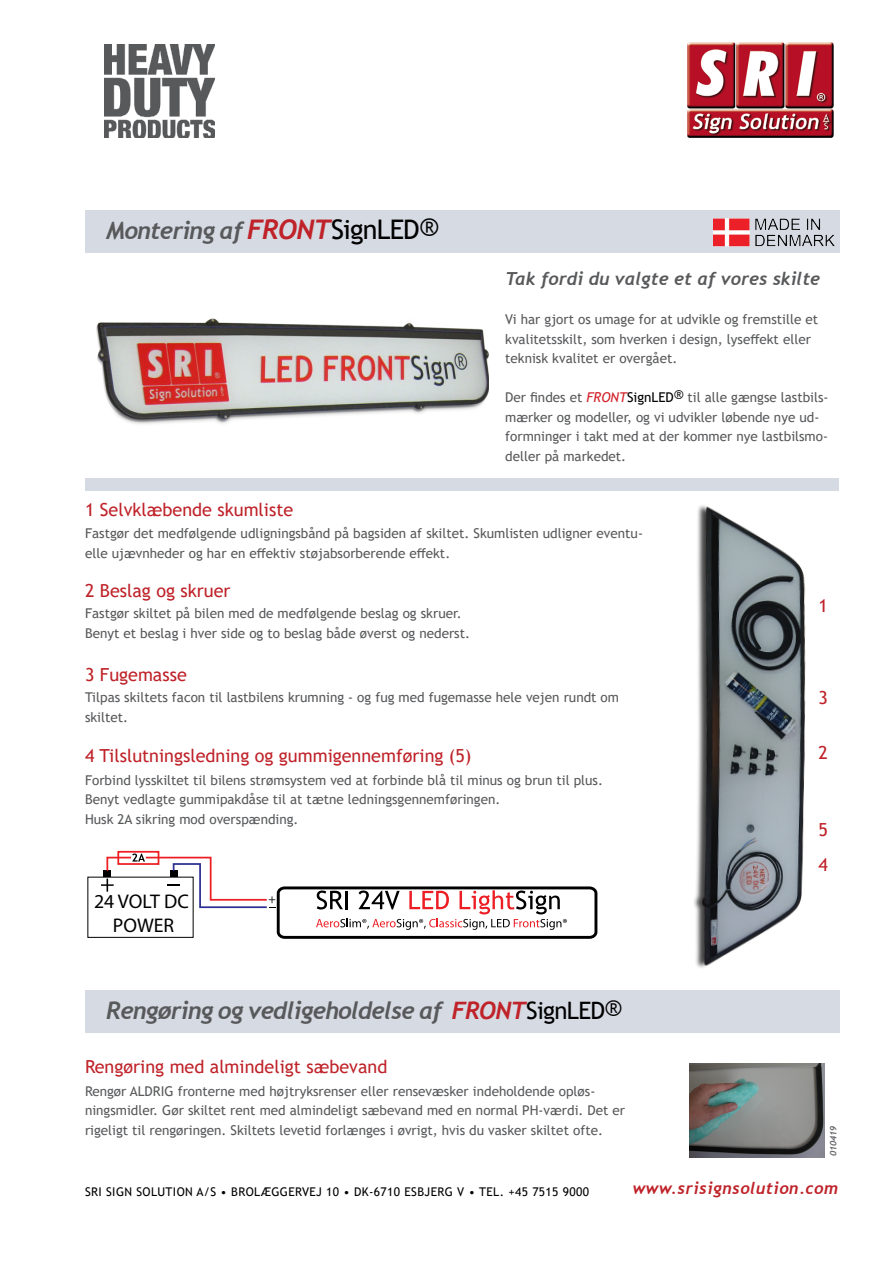
<style>
.page{position:relative;width:893px;height:1263px;background:#fff}
.page>*{position:absolute;margin:0;border:0;box-sizing:border-box;transform-origin:0 0}
.t1{font:italic 700 24px "Trebuchet";letter-spacing:-.03em;color:#58595b}
.t2{font:19.8px/23.9px "Myriad Pro";color:#000;text-align:center}
.t3{font:18px "Trebuchet MS";color:#bf2229}
.t4{font:italic 700 18px "Trebuchet";color:#58595b}
.t5{font:italic 700 16.5px "Trebuchet";letter-spacing:.03em;color:#bf2229}
.t6{font:13.5px/19.5px "Trebuchet MS";color:#58595b}
.t7{font:12px "Trebuchet MS";letter-spacing:.03em;color:#000}
.t8{font:italic 700 9px "Trebuchet";letter-spacing:-.03em;color:#6d6e71}
.s1{font-size:27px;color:#bf2228}
.s2{font-family:"Trebuchet MS";font-weight:400;font-style:normal;font-size:27px;color:#000}
.s3{font-style:italic;color:#d2232a}
.s4{color:#000}
.s5{color:#bf2228}
.s6{font-family:"Trebuchet MS";font-weight:400;font-style:normal;color:#000}
</style>
<div class="page">
<div style="left:85px;top:210px;width:754px;height:43px;background:#d5dae3"></div>
<img style="left:687px;top:42px;width:147px;height:96px">
<img style="left:713px;top:218px;width:122px;height:29px">
<img style="left:104px;top:45px;width:111px;height:93px">
<div style="left:85px;top:478px;width:754px;height:12px;background:#d5dae3"></div>
<img style="left:690px;top:1063px;width:135px;height:94px">
<img style="left:96px;top:318px;width:392px;height:106px">
<div style="left:85px;top:990px;width:754px;height:43px;background:#d5dae3"></div>
<div style="left:117px;top:851px;width:42px;height:14px;border:2px solid #ed1d24"></div>
<svg style="left:101px;top:853px;width:497px;height:86px"></svg>
<img style="left:694px;top:505px;width:112px;height:463px">
<h1 class="t1" style="left:106px;top:216px;width:334px">Montering af <span class="s1">FRONT</span><span class="s2">SignLED®</span></h1>
<h3 class="t4" style="left:505px;top:268px;width:316px">Tak fordi du valgte et af vores skilte</h3>
<p class="t6" style="left:505px;top:310px;width:314px">Vi har gjort os umage for at udvikle og fremstille et kvalitetsskilt, som hverken i design, lyseffekt eller teknisk kvalitet er overgået.</p>
<p class="t6" style="left:505px;top:388px;width:325px">Der findes et <span class="s3">FRONT</span><span class="s4">SignLED</span><sup>®</sup> til alle gængse lastbils&shy;mærker og modeller, og vi udvikler løbende nye ud&shy;formninger i takt med at der kommer nye lastbilsmo&shy;deller på markedet.</p>
<h3 class="t3" style="left:85px;top:498px;width:210px">1 Selvklæbende skumliste</h3>
<p class="t6" style="left:85px;top:523px;width:559px">Fastgør det medfølgende udligningsbånd på bagsiden af skiltet. Skumlisten udligner eventu&shy;elle ujævnheder og har en effektiv støjabsorberende effekt.</p>
<h3 class="t3" style="left:85px;top:580px;width:147px">2 Beslag og skruer</h3>
<p class="t6" style="left:85px;top:604px;width:387px">Fastgør skiltet på bilen med de medfølgende beslag og skruer.<br>Benyt et beslag i hver side og to beslag både øverst og nederst.</p>
<h3 class="t3" style="left:85px;top:663px;width:103px">3 Fugemasse</h3>
<p class="t6" style="left:85px;top:688px;width:536px">Tilpas skiltets facon til lastbilens krumning - og fug med fugemasse hele vejen rundt om skiltet.</p>
<h3 class="t3" style="left:85px;top:744px;width:388px">4 Tilslutningsledning og gummigennemføring (5)</h3>
<p class="t6" style="left:85px;top:770px;width:519px">Forbind lysskiltet til bilens strømsystem ved at forbinde blå til minus og brun til plus.<br>Benyt vedlagte gummipakdåse til at tætne ledningsgennemføringen.<br>Husk 2A sikring mod overspænding.</p>
<h2 class="t2" style="left:94px;top:889px;width:96px">24 VOLT DC<br>POWER</h2>
<h1 class="t1" style="left:106px;top:995px;width:517px">Rengøring og vedligeholdelse af <span class="s5">FRONT</span><span class="s6">SignLED®</span></h1>
<h3 class="t3" style="left:85px;top:1056px;width:304px">Rengøring med almindeligt sæbevand</h3>
<p class="t6" style="left:85px;top:1081px;width:542px">Rengør ALDRIG fronterne med højtryksrenser eller rensevæsker indeholdende opløs&shy;ningsmidler. Gør skiltet rent med almindeligt sæbevand med en normal PH-værdi. Det er rigeligt til rengøringen. Skiltets levetid forlænges i øvrigt, hvis du vasker skiltet ofte.</p>
<h3 class="t3" style="left:819px;top:594px;width:11px">1</h3>
<h3 class="t3" style="left:819px;top:686px;width:11px">3</h3>
<h3 class="t3" style="left:819px;top:741px;width:11px">2</h3>
<h3 class="t3" style="left:819px;top:818px;width:11px">5</h3>
<h3 class="t3" style="left:819px;top:853px;width:11px">4</h3>
<p class="t8" style="left:827px;top:1156px;width:32px;rotate:-90deg">010419</p>
<p class="t7" style="left:85px;top:1184px;width:506px">SRI Sign Solution A/S • Brolæggervej 10 • DK-6710 Esbjerg V • Tel. +45 7515 9000</p>
<p class="t5" style="left:633px;top:1178px;width:207px">www.srisignsolution.com</p>
</div>
